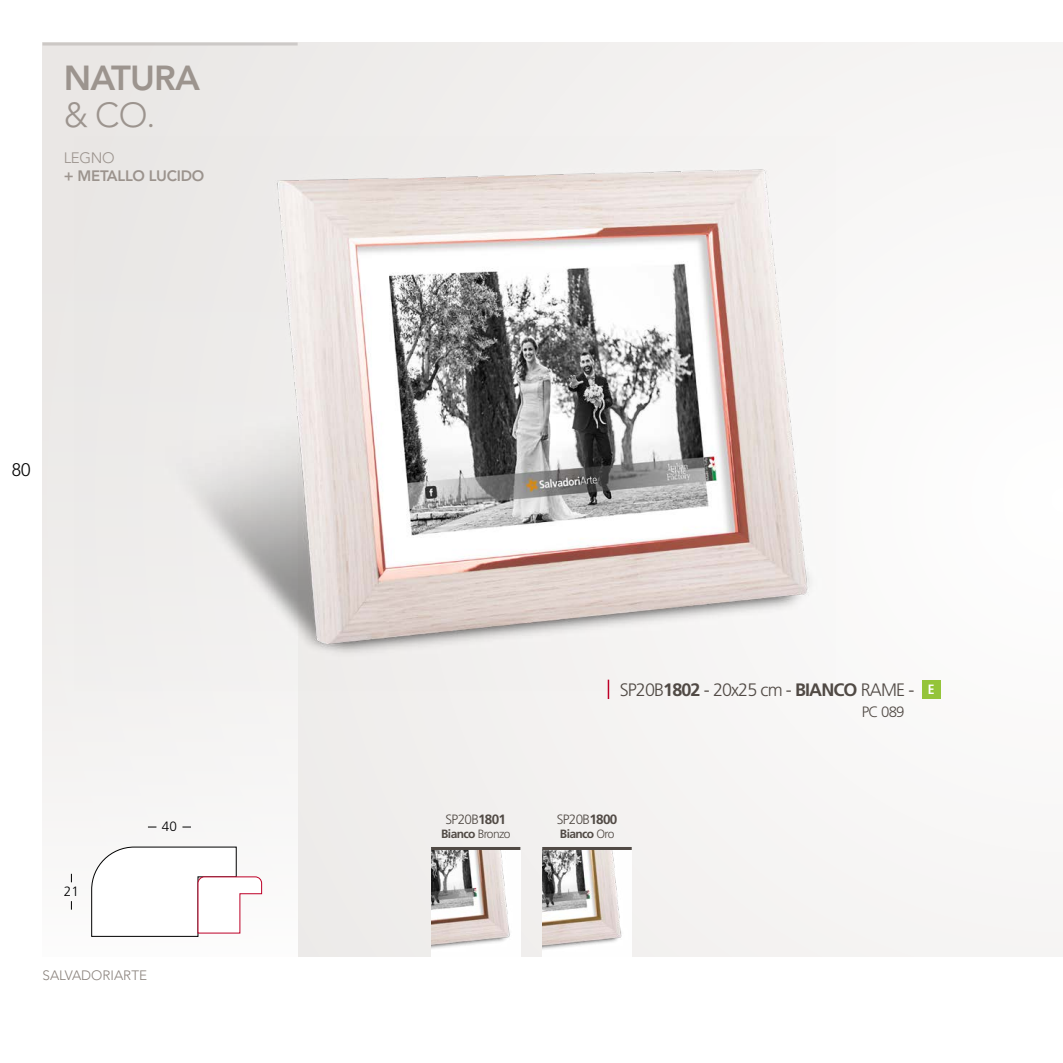
<style>
.page{position:relative;width:1063px;height:1063px;background:#fff}
.page>*{position:absolute;margin:0;border:0;box-sizing:border-box;transform-origin:0 0}
.t1{font:800 34.5px "Avenir LT Std";letter-spacing:-.025em;color:#9c948e}
.t2{font:300 34.5px "Avenir LT Std";color:#9c948e}
.t3{font:300 18px "Frutiger LT Std";letter-spacing:-.05em;color:#514a45}
.t4{font:300 18px "Avenir LT Std";color:#000}
.t5{font:800 15px "Avenir LT Std";letter-spacing:-.02em;color:#9c948e}
.t6{font:300 15px "Avenir LT Std";letter-spacing:-.02em;color:#9c948e}
.t7{font:300 15px "Frutiger LT Std";color:#514a45}
.t8{font:300 13.5px "Frutiger LT Std";letter-spacing:-.05em;color:#514a45}
.t9{font:300 13.5px "Avenir LT Std";color:#8b837d}
.t10{font:300 13.5px "Frutiger LT Std";color:#000}
.t11{font:700 condensed 13.5px "Frutiger LT Std";color:#fff}
.t12{font:700 12px "Frutiger LT Std";letter-spacing:-.05em;color:#514a45}
.s1{font-weight:700}
.s2{font-weight:300}
</style>
<div class="page">
<div style="left:43px;top:43px;width:1020px;height:914px;background:#f6f5f4"></div>
<img style="left:431px;top:850px;width:82px;height:102px">
<img style="left:543px;top:850px;width:85px;height:102px">
<hr style="left:431px;top:847px;width:89px;height:3px;background:#514a45">
<hr style="left:543px;top:847px;width:89px;height:3px;background:#514a45">
<hr style="left:43px;top:43px;width:255px;height:3px;background:#514a45">
<img style="left:74px;top:137px;width:735px;height:554px">
<svg style="left:91px;top:847px;width:171px;height:90px"></svg>
<div style="left:922px;top:681px;width:18px;height:18px;background:#94c43a"></div>
<div style="left:120px;top:866px;width:54px;height:61px;background:#fff"></div>
<div style="left:203px;top:889px;width:31px;height:38px;background:#fff"></div>
<h1 class="t1" style="left:64px;top:57px;width:138px">NATURA</h1>
<h1 class="t2" style="left:64px;top:95px;width:93px">&amp; CO.</h1>
<p class="t6" style="left:64px;top:149px;width:53px">LEGNO</p>
<p class="t5" style="left:64px;top:167px;width:142px">+ METALLO LUCIDO</p>
<p class="t4" style="left:12px;top:459px;width:20px">80</p>
<p class="t10" style="left:64px;top:883px;width:17px">21</p>
<p class="t10" style="left:162px;top:819px;width:17px">40</p>
<p class="t9" style="left:43px;top:967px;width:106px">SALVADORIARTE</p>
<p class="t8" style="left:446px;top:811px;width:62px">SP20B<span class="s1">1801</span></p>
<p class="t12" style="left:441px;top:827px;width:71px">Bianco <span class="s2">Bronzo</span></p>
<p class="t3" style="left:620px;top:680px;width:296px">SP20B<span class="s1">1802</span> - 20x25 cm - <span class="s1">BIANCO</span> RAME -</p>
<p class="t7" style="left:862px;top:703px;width:44px">PC 089</p>
<p class="t11" style="left:928px;top:681px;width:8px">E</p>
<p class="t8" style="left:557px;top:811px;width:62px">SP20B<span class="s1">1800</span></p>
<p class="t12" style="left:560px;top:827px;width:56px">Bianco <span class="s2">Oro</span></p>
</div>
